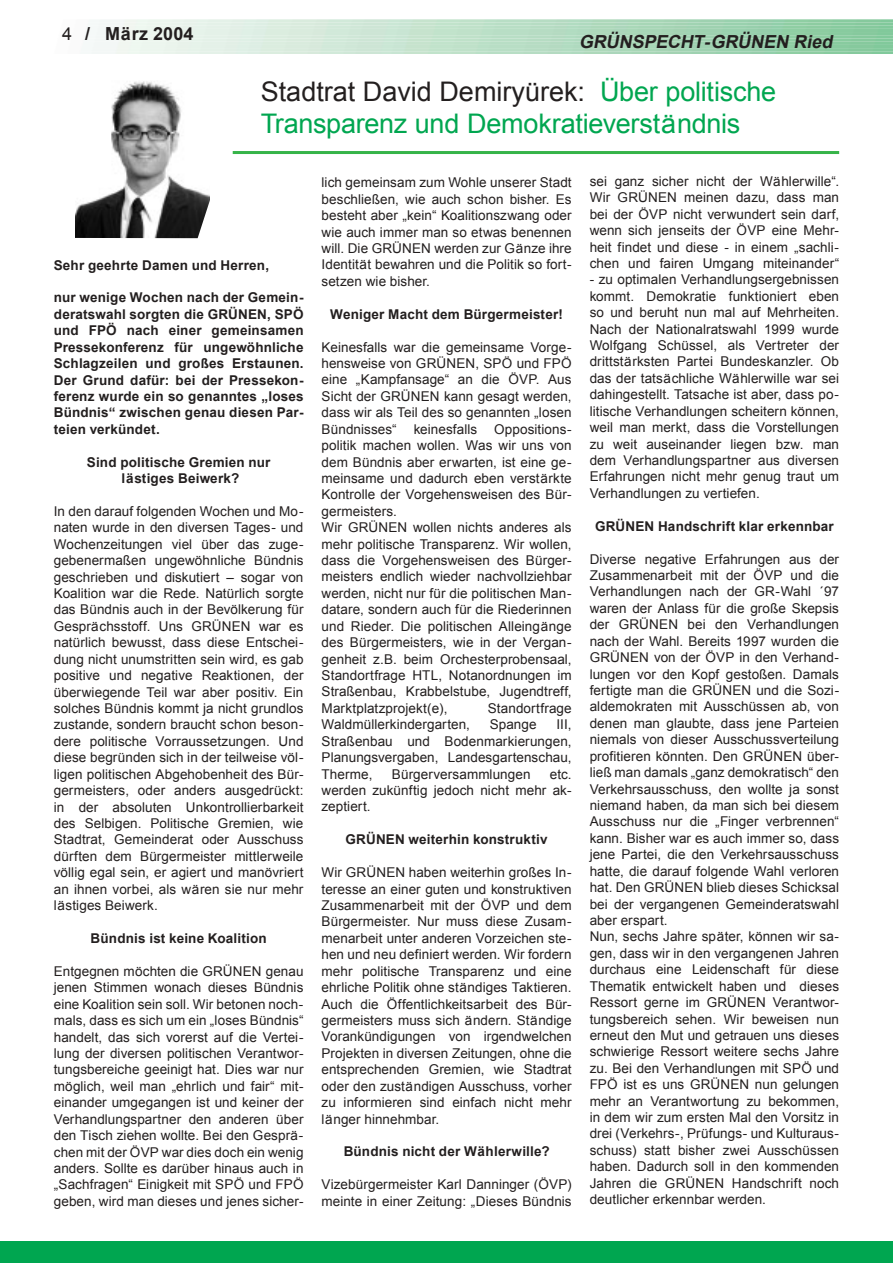
<style>
.page{position:relative;width:893px;height:1263px;background:#fff}
.page>*{position:absolute;margin:0;border:0;box-sizing:border-box;transform-origin:0 0}
.t1{font:27px/32.4px "Arial";letter-spacing:-.005em;color:#00a650}
.t2{font:italic 700 18px "Arial";color:#231f1f}
.t3{font:700 18px "Arial";letter-spacing:.01em;color:#231f1f}
.t4{font:13.5px/16.5px "Arial";letter-spacing:.005em;color:#231f1f;text-align:justify}
.t5{font:700 13.5px/16.5px "Arial";letter-spacing:.01em;color:#231f1f;text-align:justify}
.s1{font-weight:400}
.s2{color:#231f1f}
</style>
<div class="page">
<div style="left:0;top:1242px;width:892px;height:21px;background:#00a650"></div>
<img style="left:75px;top:81px;width:134px;height:157px">
<hr style="left:233px;top:151px;width:606px;height:3px;background:#37b449">
<h2 class="t3" style="left:62px;top:24px;width:133px"><span class="s1">4</span> / M‰rz 2004</h2>
<h2 class="t2" style="left:579px;top:31px;width:258px">GR‹NSPECHT-GR‹NEN Ried</h2>
<h1 class="t1" style="left:261px;top:75px;width:517px"><span class="s2">Stadtrat David Demiry¸rek:</span> ‹ber politische<br>Transparenz und Demokratieverst‰ndnis</h1>
<p class="t4" style="left:321px;top:174px;width:251px">lich gemeinsam zum Wohle unserer Stadt beschlieflen, wie auch schon bisher. Es besteht aber Ñkeinì Koalitionszwang oder wie auch immer man so etwas benennen will. Die GR‹NEN werden zur G‰nze ihre Identit‰t bewahren und die Politik so fort&shy;setzen wie bisher.</p>
<p class="t5" style="left:330px;top:306px;width:234px">Weniger Macht dem B¸rgermeister!</p>
<p class="t4" style="left:321px;top:339px;width:251px">Keinesfalls war die gemeinsame Vorge&shy;hensweise von GR‹NEN, SP÷ und FP÷ eine ÑKampfansageì an die ÷VP. Aus Sicht der GR‹NEN kann gesagt werden, dass wir als Teil des so genannten Ñlosen B¸ndnissesì</p>
<p class="t4" style="left:589px;top:173px;width:251px">sei ganz sicher nicht der W‰hlerwilleì.<br>Wir GR‹NEN meinen dazu, dass man bei der ÷VP nicht verwundert sein darf, wenn sich jenseits der ÷VP eine Mehr&shy;heit findet und diese - in einem Ñsachli&shy;chen und fairen Umgang miteinanderì</p>
<p class="t4" style="left:589px;top:271px;width:251px">- zu optimalen Verhandlungsergebnissen kommt. Demokratie funktioniert eben so und beruht nun mal auf Mehrheiten.<br>Nach der Nationalratswahl 1999 wurde Wolfgang Sch¸ssel, als Vertreter der drittst‰rksten Partei Bundeskanzler. Ob das der tats‰chliche W‰hlerwille war sei dahingestellt. Tatsache ist aber, dass po&shy;litische Verhandlungen scheitern kˆnnen, weil man merkt, dass die Vorstellungen zu weit auseinander liegen bzw. man dem Verhandlungspartner aus diversen Erfahrungen nicht mehr genug traut um Verhandlungen zu vertiefen.</p>
<p class="t5" style="left:595px;top:518px;width:240px">GR‹NEN Handschrift klar erkennbar</p>
<p class="t4" style="left:589px;top:551px;width:251px;text-align:left">Diverse negative Erfahrungen aus der Zusammenarbeit mit der ÷VP und die Verhandlungen nach der GR-Wahl ¥97 waren der Anlass f¸r die grofle Skepsis der GR‹NEN bei den Verhandlungen nach der Wahl. Bereits 1997 wurden die GR‹NEN von der ÷VP in den Verhand&shy;lungen vor den Kopf gestoflen. Damals fertigte man die GR‹NEN und die Sozi&shy;aldemokraten mit Aussch¸ssen ab, von denen man glaubte, dass jene Parteien niemals von dieser Ausschussverteilung profitieren kˆnnten. Den GR‹NEN ¸ber&shy;liefl man damals Ñganz demokratischì den Verkehrsausschuss, den wollte ja sonst niemand haben, da man sich bei diesem Ausschuss nur die ÑFinger verbrennenì kann. Bisher war es auch immer so, dass jene Partei, die den Verkehrsausschuss hatte, die darauf folgende Wahl verloren hat. Den GR‹NEN blieb dieses Schicksal bei der vergangenen Gemeinderatswahl aber erspart.<br>Nun, sechs Jahre sp‰ter, kˆnnen wir sa&shy;gen, dass wir in den vergangenen Jahren durchaus eine Leidenschaft f¸r diese Thematik entwickelt haben und dieses Ressort gerne im GR‹NEN Verantwor&shy;tungsbereich sehen. Wir beweisen nun erneut den Mut und getrauen uns dieses schwierige Ressort weitere sechs Jahre zu. Bei den Verhandlungen mit SP÷ und FP÷ ist es uns GR‹NEN nun gelungen mehr an Verantwortung zu bekommen, in dem wir zum ersten Mal den Vorsitz in drei (Verkehrs-, Pr¸fungs- und Kulturaus&shy;schuss) statt bisher zwei Aussch¸ssen haben. Dadurch soll in den kommenden Jahren die GR‹NEN Handschrift noch deutlicher erkennbar werden.</p>
<p class="t5" style="left:54px;top:257px;width:217px">Sehr geehrte Damen und Herren,</p>
<p class="t5" style="left:54px;top:289px;width:251px">nur wenige Wochen nach der Gemein&shy;deratswahl sorgten die GR‹NEN, SP÷ und FP÷ nach einer gemeinsamen Pressekonferenz f¸r ungewˆhnliche Schlagzeilen und grofles Erstaunen.<br>Der Grund daf¸r: bei der Pressekon&shy;ferenz wurde ein so genanntes Ñloses B¸ndnisì zwischen genau diesen Par&shy;teien verk¸ndet.</p>
<p class="t5" style="left:87px;top:454px;width:185px;text-align:center">Sind politische Gremien nur l‰stiges Beiwerk?</p>
<p class="t4" style="left:54px;top:503px;width:251px">In den darauf folgenden Wochen und Mo&shy;naten wurde in den diversen Tages- und Wochenzeitungen viel ¸ber das zuge&shy;gebenermaflen ungewˆhnliche B¸ndnis geschrieben und diskutiert ñ sogar von Koalition war die Rede. Nat¸rlich sorgte das B¸ndnis auch in der Bevˆlkerung f¸r Gespr‰chsstoff. Uns GR‹NEN war es nat¸rlich bewusst, dass diese Entschei&shy;dung nicht unumstritten sein wird, es gab positive und negative Reaktionen, der ¸berwiegende Teil war aber positiv. Ein solches B¸ndnis kommt ja nicht grundlos zustande, sondern braucht schon beson&shy;dere politische Vorraussetzungen. Und diese begr¸nden sich in der teilweise vˆl&shy;ligen politischen Abgehobenheit des B¸r&shy;germeisters, oder anders ausgedr¸ckt: in der absoluten Unkontrollierbarkeit des Selbigen. Politische Gremien, wie Stadtrat, Gemeinderat oder Ausschuss d¸rften dem B¸rgermeister mittlerweile vˆllig egal sein, er agiert und manˆvriert an ihnen vorbei, als w‰ren sie nur mehr l‰stiges Beiwerk.</p>
<p class="t5" style="left:91px;top:930px;width:178px">B¸ndnis ist keine Koalition</p>
<p class="t4" style="left:54px;top:963px;width:251px">Entgegnen mˆchten die GR‹NEN genau jenen Stimmen wonach dieses B¸ndnis eine Koalition sein soll. Wir betonen noch&shy;mals, dass es sich um ein Ñloses B¸ndnisì handelt, das sich vorerst auf die Vertei&shy;lung der diversen politischen Verantwor&shy;tungsbereiche geeinigt hat. Dies war nur mˆglich, weil man Ñehrlich und fairì mit&shy;einander umgegangen ist und keiner der Verhandlungspartner den anderen ¸ber den Tisch ziehen wollte. Bei den Gespr‰- chen mit der ÷VP war dies doch ein wenig anders. Sollte es dar¸ber hinaus auch in ÑSachfragenì Einigkeit mit SP÷ und FP÷ geben, wird man dieses und jenes sicher-</p>
<p class="t4" style="left:321px;top:421px;width:251px;text-align:left;text-indent:172px">Oppositions&shy;politik machen wollen. Was wir uns von dem B¸ndnis aber erwarten, ist eine ge&shy;meinsame und dadurch eben verst‰rkte Kontrolle der Vorgehensweisen des B¸r&shy;germeisters.<br>Wir GR‹NEN wollen nichts anderes als mehr politische Transparenz. Wir wollen, dass die Vorgehensweisen des B¸rger&shy;meisters endlich wieder nachvollziehbar werden, nicht nur f¸r die politischen Man&shy;datare, sondern auch f¸r die Riederinnen und Rieder. Die politischen Alleing‰nge des B¸rgermeisters, wie in der Vergan&shy;genheit z.B. beim Orchesterprobensaal, Standortfrage HTL, Notanordnungen im Straflenbau, Krabbelstube, Jugendtreff, Marktplatzprojekt(e),</p>
<p class="t4" style="left:414px;top:421px;width:65px">keinesfalls</p>
<p class="t4" style="left:487px;top:700px;width:85px">Standortfrage</p>
<p class="t4" style="left:321px;top:716px;width:150px">Waldm¸llerkindergarten,</p>
<p class="t4" style="left:489px;top:716px;width:48px">Spange</p>
<p class="t4" style="left:321px;top:716px;width:251px;text-indent:235px">III, Straflenbau und Bodenmarkierungen, Planungsvergaben, Landesgartenschau, Therme,</p>
<p class="t4" style="left:392px;top:766px;width:140px">B¸rgerversammlungen</p>
<p class="t4" style="left:321px;top:766px;width:251px;text-indent:228px">etc. werden zuk¸nftig jedoch nicht mehr ak&shy;zeptiert.</p>
<p class="t5" style="left:345px;top:831px;width:203px">GR‹NEN weiterhin konstruktiv</p>
<p class="t4" style="left:321px;top:864px;width:252px">Wir GR‹NEN haben weiterhin grofles In&shy;teresse an einer guten und konstruktiven Zusammenarbeit mit der ÷VP und dem B¸rgermeister. Nur muss diese Zusam&shy;menarbeit unter anderen Vorzeichen ste&shy;hen und neu definiert werden. Wir fordern mehr politische Transparenz und eine ehrliche Politik ohne st‰ndiges Taktieren.<br>Auch die ÷ffentlichkeitsarbeit des B¸r&shy;germeisters muss sich ‰ndern. St‰ndige Vorank¸ndigungen von irgendwelchen Projekten in diversen Zeitungen, ohne die entsprechenden Gremien, wie Stadtrat oder den zust‰ndigen Ausschuss, vorher zu informieren sind einfach nicht mehr l‰nger hinnehmbar.</p>
<p class="t5" style="left:343px;top:1143px;width:207px">B¸ndnis nicht der W‰hlerwille?</p>
<p class="t4" style="left:321px;top:1176px;width:251px">Vizeb¸rgermeister Karl Danninger (÷VP) meinte in einer Zeitung: ÑDieses B¸ndnis</p>
</div>
